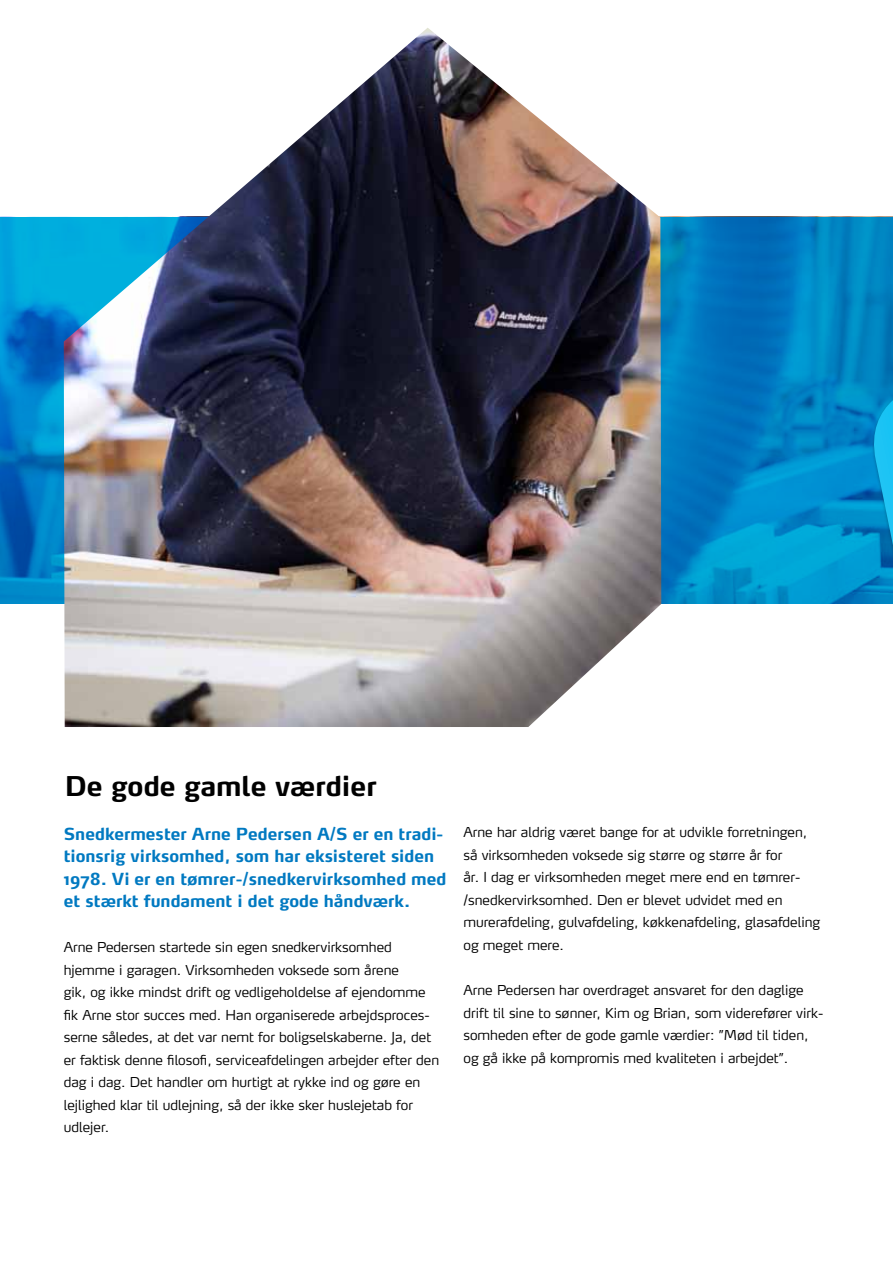
<style>
.page{position:relative;width:893px;height:1263px;background:#fff}
.page>*{position:absolute;margin:0;border:0;box-sizing:border-box;transform-origin:0 0}
.t1{font:700 27px "Max";color:#000}
.t2{font:700 16.5px/22.5px "Max";color:#0079c1}
.t3{font:300 13.5px/22.5px "Max";color:#000}
</style>
<div class="page">
<img style="left:0;top:217px;width:893px;height:387px">
<div style="left:872px;top:317px;width:21px;height:329px;background:#000;opacity:.5"></div>
<svg style="left:870px;top:400px;width:23px;height:145px;background:#0da1d9"></svg>
<img style="left:64px;top:28px;width:597px;height:699px">
<h1 class="t1" style="left:65px;top:769px;width:313px">De gode gamle værdier</h1>
<p class="t2" style="left:64px;top:822px;width:384px">Snedkermester Arne Pedersen A/S er en tradi&shy;tionsrig virksomhed, som har eksisteret siden 1978. Vi er en tømrer-/snedkervirksomhed med et stærkt fundament i det gode håndværk.</p>
<p class="t3" style="left:64px;top:936px;width:377px">Arne Pedersen startede sin egen snedkervirksomhed hjemme i garagen. Virksomheden voksede som årene<br>gik, og ikke mindst drift og vedligeholdelse af ejendomme fik Arne stor succes med. Han organiserede arbejdsproces&shy;serne således, at det var nemt for boligselskaberne. Ja, det er faktisk denne filosofi, serviceafdelingen arbejder efter den dag i dag. Det handler om hurtigt at rykke ind og gøre en lejlighed klar til udlejning, så der ikke sker huslejetab for udlejer.</p>
<p class="t3" style="left:463px;top:821px;width:358px">Arne har aldrig været bange for at udvikle forretningen, så virksomheden voksede sig større og større år for<br>år. I dag er virksomheden meget mere end en tømrer-/snedkervirksomhed. Den er blevet udvidet med en murerafdeling, gulvafdeling, køkkenafdeling, glasafdeling og meget mere.</p>
<p class="t3" style="left:463px;top:978px;width:361px">Arne Pedersen har overdraget ansvaret for den daglige drift til sine to sønner, Kim og Brian, som viderefører virk&shy;somheden efter de gode gamle værdier: ”Mød til tiden, og gå ikke på kompromis med kvaliteten i arbejdet”.</p>
</div>
